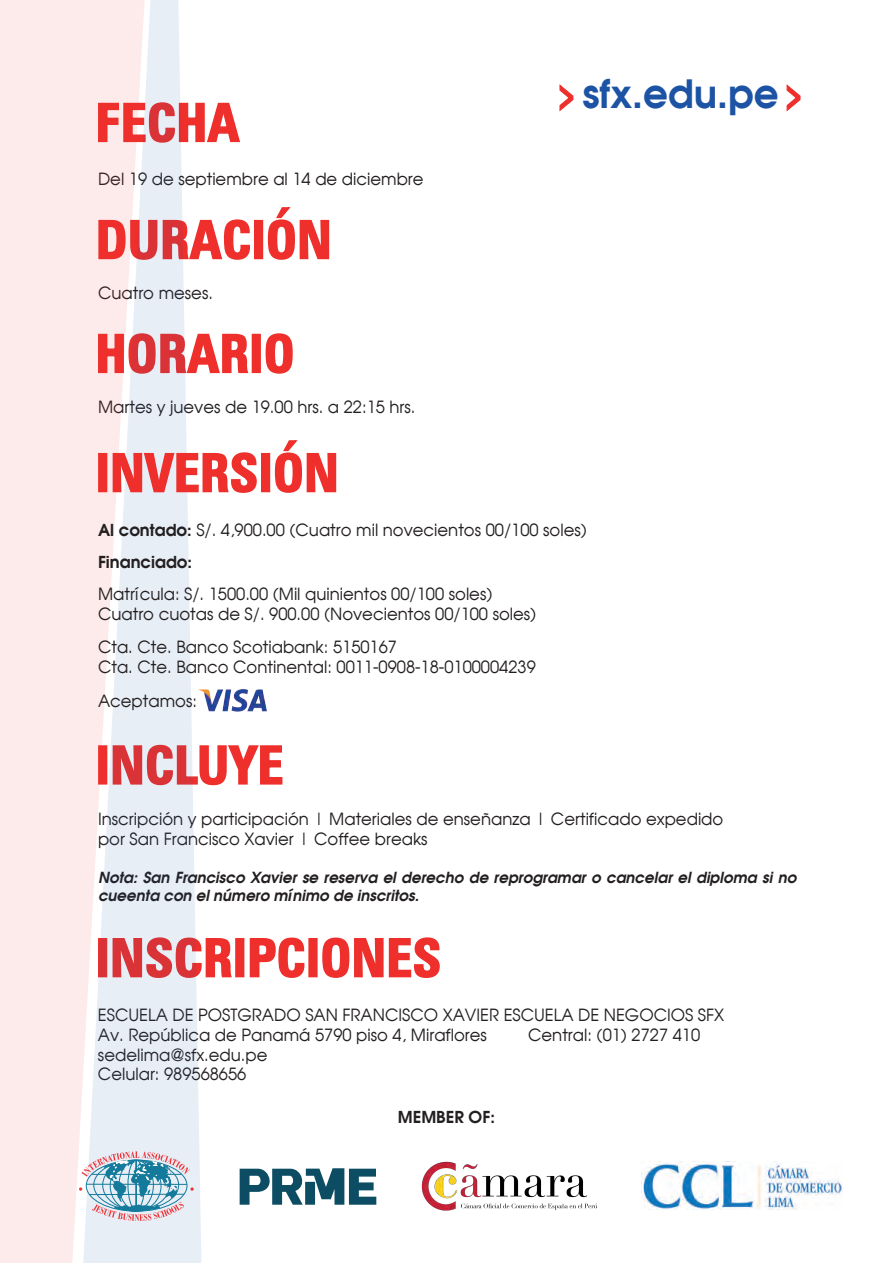
<style>
.page{position:relative;width:893px;height:1263px;background:#fff}
.page>*{position:absolute;margin:0;border:0;box-sizing:border-box;transform-origin:0 0}
.t1{font:700 condensed 52.5px "Zurich BT";color:#ee2f2c}
.t2{font:600 39px "Trendex S Si";color:#1c53a4}
.t3{font:16.5px/19.8px "Trendex S Si";color:#231f20}
.t4{font:600 16.5px "Trendex S Si";color:#231f20}
.t5{font:italic 600 15px/18px "Trendex S Si";color:#231f20}
.s1{font-weight:600}
</style>
<div class="page">
<svg style="left:201px;top:102px;width:39px;height:41px"></svg>
<svg style="left:201px;top:219px;width:49px;height:41px"></svg>
<div style="left:254px;top:220px;width:9px;height:39px;border:2px solid #ee2f2c"></div>
<svg style="left:267px;top:207px;width:63px;height:53px"></svg>
<svg style="left:201px;top:333px;width:48px;height:41px"></svg>
<div style="left:252px;top:334px;width:9px;height:39px;border:2px solid #ee2f2c"></div>
<svg style="left:265px;top:333px;width:28px;height:41px"></svg>
<svg style="left:201px;top:745px;width:82px;height:41px"></svg>
<svg style="left:201px;top:938px;width:31px;height:40px"></svg>
<div style="left:235px;top:938px;width:9px;height:39px;border:2px solid #ee2f2c"></div>
<svg style="left:249px;top:937px;width:56px;height:41px"></svg>
<div style="left:308px;top:938px;width:10px;height:39px;border:2px solid #ee2f2c"></div>
<svg style="left:322px;top:937px;width:118px;height:41px"></svg>
<div style="left:0;top:0;width:83px;height:1263px;background:#fdeaea"></div>
<svg style="left:83px;top:0;width:118px;height:1263px;fill:#e8eef6"></svg>
<svg style="left:559px;top:84px;width:15px;height:28px"></svg>
<svg style="left:786px;top:84px;width:15px;height:28px"></svg>
<svg style="left:240px;top:1168px;width:136px;height:37px"></svg>
<svg style="left:79px;top:1151px;width:115px;height:70px;background:#b2c5d2"></svg>
<img style="left:642px;top:1161px;width:200px;height:49px">
<img style="left:421px;top:1161px;width:176px;height:50px">
<div style="left:98px;top:453px;width:9px;height:39px;border:2px solid #ee2f2c"></div>
<svg style="left:112px;top:441px;width:145px;height:75px"></svg>
<div style="left:261px;top:453px;width:9px;height:39px;border:2px solid #ee2f2c"></div>
<svg style="left:274px;top:440px;width:63px;height:53px"></svg>
<img style="left:197px;top:688px;width:70px;height:24px">
<h1 class="t1" style="left:95px;top:91px;width:146px">FECHA</h1>
<p class="t3" style="left:98px;top:169px;width:327px">Del 19 de septiembre al 14 de diciembre</p>
<h1 class="t1" style="left:95px;top:208px;width:238px">DURACIÓN</h1>
<p class="t3" style="left:98px;top:283px;width:116px">Cuatro meses.</p>
<h1 class="t1" style="left:95px;top:322px;width:201px">HORARIO</h1>
<p class="t3" style="left:98px;top:397px;width:319px">Martes y jueves de 19.00 hrs. a 22:15 hrs.</p>
<h2 class="t2" style="left:582px;top:68px;width:198px">sfx.edu.pe</h2>
<h1 class="t1" style="left:95px;top:441px;width:245px">INVERSIÓN</h1>
<p class="t3" style="left:98px;top:513px;width:490px;line-height:32.1px"><span class="s1">Al contado:</span> S/. 4,900.00 (Cuatro mil novecientos 00/100 soles)<br><span class="s1">Financiado:</span></p>
<p class="t3" style="left:98px;top:584px;width:440px">Matrícula: S/. 1500.00 (Mil quinientos 00/100 soles)<br>Cuatro cuotas de S/. 900.00 (Novecientos 00/100 soles)</p>
<p class="t3" style="left:98px;top:637px;width:439px">Cta. Cte. Banco Scotiabank: 5150167<br>Cta. Cte. Banco Continental: 0011-0908-18-0100004239</p>
<p class="t3" style="left:98px;top:690px;width:100px">Aceptamos:</p>
<h1 class="t1" style="left:95px;top:733px;width:190px">INCLUYE</h1>
<p class="t3" style="left:98px;top:809px;width:627px">Inscripción y participación | Materiales de enseñanza | Certificado expedido por San Francisco Xavier | Coffee breaks</p>
<p class="t5" style="left:98px;top:868px;width:700px">Nota: San Francisco Xavier se reserva el derecho de reprogramar o cancelar el diploma si no cueenta con el número mínimo de inscritos.</p>
<h1 class="t1" style="left:95px;top:926px;width:347px">INSCRIPCIONES</h1>
<p class="t3" style="left:98px;top:1005px;width:628px">ESCUELA DE POSTGRADO SAN FRANCISCO XAVIER ESCUELA DE NEGOCIOS SFX<br>Av. República de Panamá 5790 piso 4, Miraflores</p>
<p class="t3" style="left:528px;top:1024px;width:174px">Central: (01) 2727 410</p>
<p class="t3" style="left:98px;top:1044px;width:171px">sedelima@sfx.edu.pe<br>Celular: 989568656</p>
<p class="t4" style="left:398px;top:1106px;width:99px">MEMBER OF:</p>
</div>
